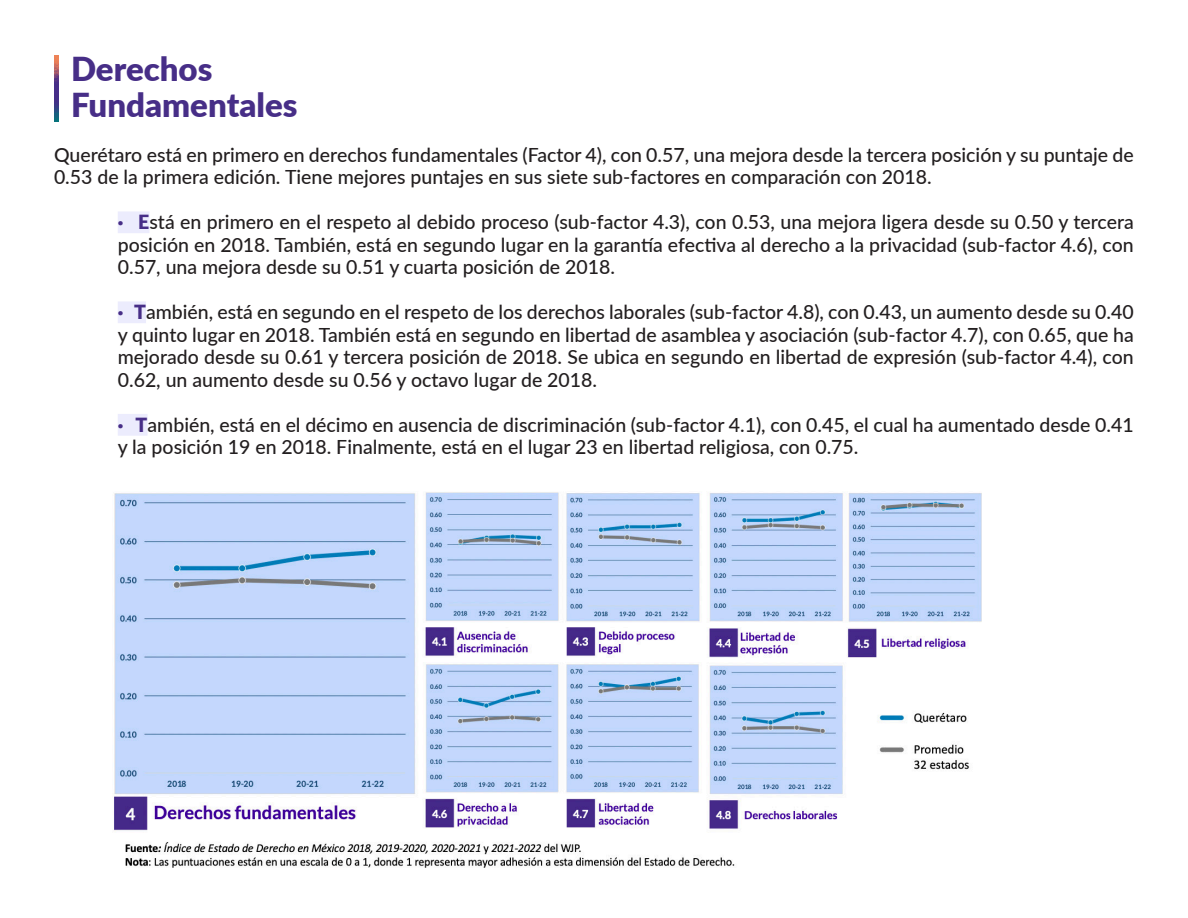
<style>
.page{position:relative;width:1188px;height:918px;background:#fff}
.page>*{position:absolute;margin:0;border:0;box-sizing:border-box;transform-origin:0 0}
.Sub-títulos{font:900 33px/36px "Lato";color:#472e87}
.Bullets{font:500 19.5px/22.5px "Lato";color:#231f20;text-align:justify}
.Párrafos{font:500 19.5px/22.5px "Lato";color:#231f20}
.s1{font-weight:900;color:#472e87}
</style>
<div class="page">
<div style="left:118px;top:211px;width:31px;height:22px;background:#ececfd"></div>
<div style="left:118px;top:301px;width:28px;height:22px;background:#ececfd"></div>
<div style="left:118px;top:414px;width:30px;height:22px;background:#ececfd"></div>
<img style="left:54px;top:55px;width:4px;height:67px">
<img style="left:114px;top:492px;width:868px;height:376px">
<div style="left:805px;top:829px;width:243px;height:51px;background:#fff"></div>
<p class="Sub-títulos" style="left:71px;top:49px;width:228px">Derechos<br>Fundamentales</p>
<p class="Párrafos" style="left:54px;top:142px;width:1081px">Querétaro está en primero en derechos fundamentales (Factor 4), con 0.57, una mejora desde la tercera posición y su puntaje de<br>0.53 de la primera edición. Tiene mejores puntajes en sus siete sub-factores en comparación con 2018.</p>
<p class="Bullets" style="left:118px;top:210px;width:1018px"><span class="s1">· E</span>stá en primero en el respeto al debido proceso (sub-factor 4.3), con 0.53, una mejora ligera desde su 0.50 y tercera posición en 2018. También, está en segundo lugar en la garantía efectiva al derecho a la privacidad (sub-factor 4.6), con 0.57, una mejora desde su 0.51 y cuarta posición de 2018.</p>
<p class="Bullets" style="left:118px;top:300px;width:1018px"><span class="s1">· T</span>ambién, está en segundo en el respeto de los derechos laborales (sub-factor 4.8), con 0.43, un aumento desde su 0.40 y quinto lugar en 2018. También está en segundo en libertad de asamblea y asociación (sub-factor 4.7), con 0.65, que ha mejorado desde su 0.61 y tercera posición de 2018. Se ubica en segundo en libertad de expresión (sub-factor 4.4), con 0.62, un aumento desde su 0.56 y octavo lugar de 2018.</p>
<p class="Bullets" style="left:118px;top:412px;width:1018px"><span class="s1">· T</span>ambién, está en el décimo en ausencia de discriminación (sub-factor 4.1), con 0.45, el cual ha aumentado desde 0.41 y la posición 19 en 2018. Finalmente, está en el lugar 23 en libertad religiosa, con 0.75.</p>
</div>
